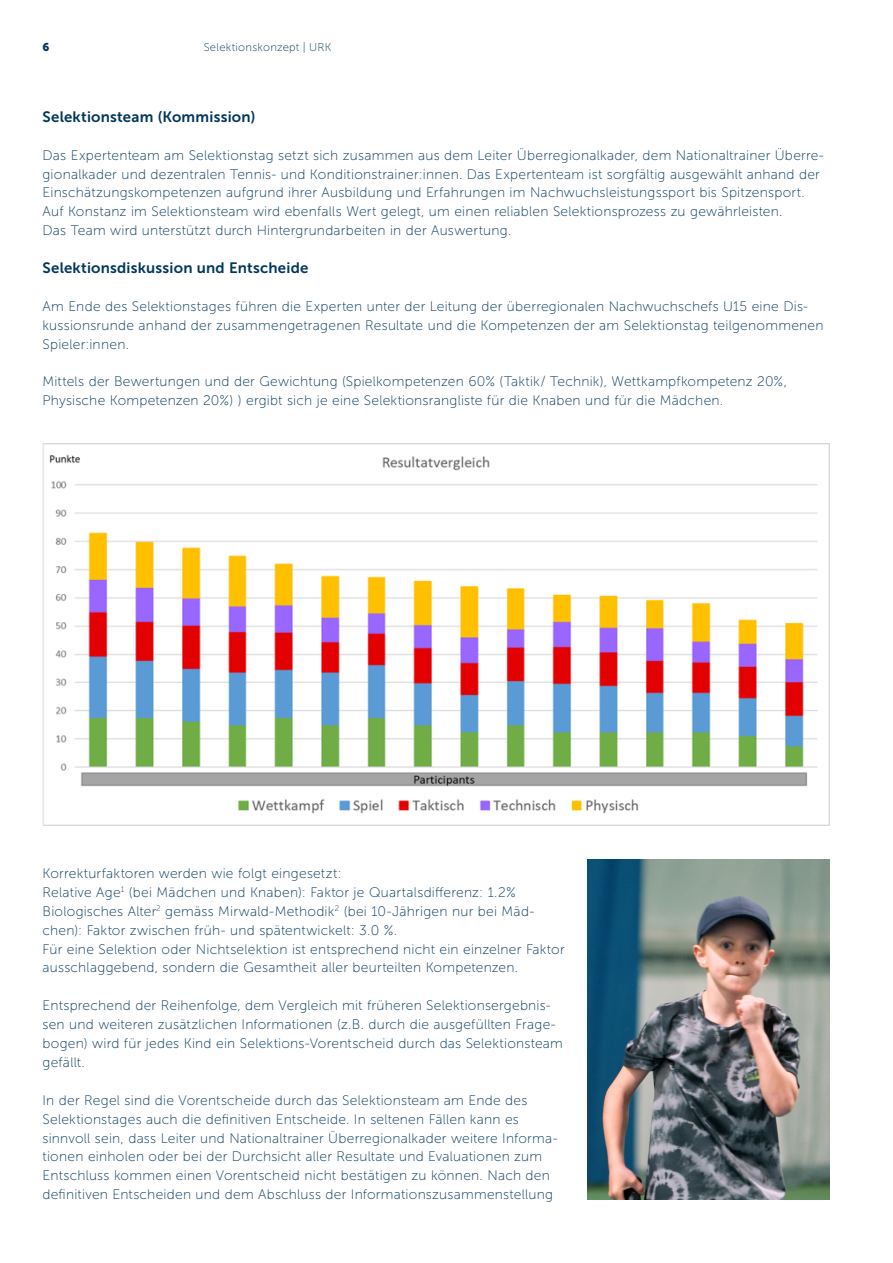
<style>
.page{position:relative;width:893px;height:1263px;background:#fff}
.page>*{position:absolute;margin:0;border:0;box-sizing:border-box;transform-origin:0 0}
.Lauftext{font:15px "Museo Sans 700";letter-spacing:.015em;color:#00375c}
.Lauftext-2{font:13.8px/18.9px "Museo Sans 100";letter-spacing:.02em;color:#00375c}
.t1{font:11.25px "Museo Sans 100";letter-spacing:.025em;color:#00375c}
.t2{font:11.25px "Museo Sans 900";color:#00375c}
</style>
<div class="page">
<img style="left:43px;top:443px;width:786px;height:383px">
<img style="left:587px;top:859px;width:242px;height:340px">
<p class="t2" style="left:43px;top:41px;width:8px">6</p>
<p class="t1" style="left:204px;top:41px;width:129px">Selektionskonzept | URK</p>
<p class="Lauftext" style="left:43px;top:108px;width:214px">Selektionsteam (Kommission)</p>
<p class="Lauftext-2" style="left:43px;top:146px;width:783px">Das Expertenteam am Selektionstag setzt sich zusammen aus dem Leiter Überregionalkader, dem Nationaltrainer Überre&shy;gionalkader und dezentralen Tennis- und Konditionstrainer:innen. Das Expertenteam ist sorgfältig ausgewählt anhand der Einschätzungskompetenzen aufgrund ihrer Ausbildung und Erfahrungen im Nachwuchsleistungssport bis Spitzensport.<br>Auf Konstanz im Selektionsteam wird ebenfalls Wert gelegt, um einen reliablen Selektionsprozess zu gewährleisten.<br>Das Team wird unterstützt durch Hintergrundarbeiten in der Auswertung.</p>
<p class="Lauftext" style="left:43px;top:259px;width:267px">Selektionsdiskussion und Entscheide</p>
<p class="Lauftext-2" style="left:43px;top:297px;width:783px">Am Ende des Selektionstages führen die Experten unter der Leitung der überregionalen Nachwuchschefs U15 eine Dis&shy;kussionsrunde anhand der zusammengetragenen Resultate und die Kompetenzen der am Selektionstag teilgenommenen<br>Spieler:innen.</p>
<p class="Lauftext-2" style="left:43px;top:372px;width:746px">Mittels der Bewertungen und der Gewichtung (Spielkompetenzen 60% (Taktik/ Technik), Wettkampfkompetenz 20%,<br>Physische Kompetenzen 20%) ) ergibt sich je eine Selektionsrangliste für die Knaben und für die Mädchen.</p>
<p class="Lauftext-2" style="left:43px;top:864px;width:300px">Korrekturfaktoren werden wie folgt eingesetzt:</p>
<p class="Lauftext-2" style="left:43px;top:883px;width:475px">Relative Age<sup>1</sup> (bei Mädchen und Knaben): Faktor je Quartalsdifferenz: 1.2%</p>
<p class="Lauftext-2" style="left:43px;top:902px;width:493px">Biologisches Alter<sup>2</sup> gemäss Mirwald-Methodik<sup>2</sup> (bei 10-Jährigen nur bei Mäd&shy;chen): Faktor zwischen früh- und spätentwickelt: 3.0 %.</p>
<p class="Lauftext-2" style="left:43px;top:939px;width:524px">Für eine Selektion oder Nichtselektion ist entsprechend nicht ein einzelner Faktor ausschlaggebend, sondern die Gesamtheit aller beurteilten Kompetenzen.</p>
<p class="Lauftext-2" style="left:43px;top:996px;width:522px">Entsprechend der Reihenfolge, dem Vergleich mit früheren Selektionsergebnis&shy;sen und weiteren zusätzlichen Informationen (z.B. durch die ausgefüllten Frage&shy;bogen) wird für jedes Kind ein Selektions-Vorentscheid durch das Selektionsteam gefällt.</p>
<p class="Lauftext-2" style="left:43px;top:1091px;width:517px">In der Regel sind die Vorentscheide durch das Selektionsteam am Ende des Selektionstages auch die definitiven Entscheide. In seltenen Fällen kann es sinnvoll sein, dass Leiter und Nationaltrainer Überregionalkader weitere Informa&shy;tionen einholen oder bei der Durchsicht aller Resultate und Evaluationen zum Entschluss kommen einen Vorentscheid nicht bestätigen zu können. Nach den definitiven Entscheiden und dem Abschluss der Informationszusammenstellung</p>
</div>
